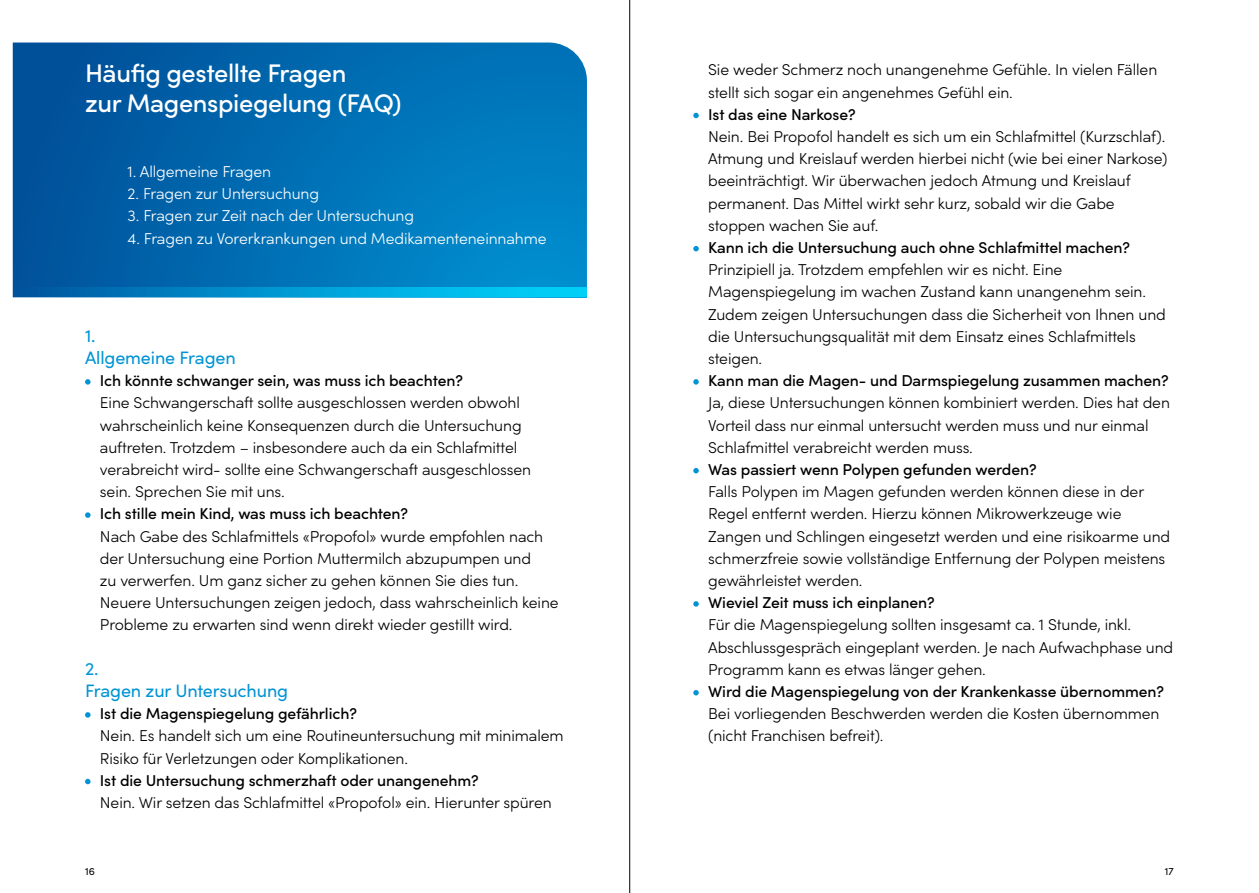
<style>
.page{position:relative;width:1259px;height:893px;background:#fff}
.page>*{position:absolute;margin:0;border:0;box-sizing:border-box;transform-origin:0 0}
.t1{font:500 25.5px/30px "Sofia Pro";letter-spacing:-.015em;color:#fff}
.t2{font:18px/22.2px "Sofia Pro";letter-spacing:-.005em;color:#0094d4}
.t3{font:300 15.75px/22.2px "Sofia Pro";letter-spacing:-.005em;color:#000}
.t4{font:500 15.75px "Sofia Pro";letter-spacing:-.005em;color:#000}
.t5{font:300 15.75px "Sofia Pro";letter-spacing:-.005em;color:#fff}
.t6{font:10.5px "Sofia Pro";color:#000}
</style>
<div class="page">
<hr style="left:629px;top:0;width:1px;height:893px;background:#000">
<svg style="left:13px;top:43px;width:574px;height:244px;background:#006bb1"></svg>
<svg style="left:85px;top:379px;width:6px;height:6px"></svg>
<svg style="left:85px;top:512px;width:6px;height:6px"></svg>
<svg style="left:85px;top:712px;width:6px;height:6px"></svg>
<svg style="left:85px;top:779px;width:6px;height:5px"></svg>
<svg style="left:13px;top:287px;width:574px;height:10px;background:#0099d1"></svg>
<svg style="left:693px;top:113px;width:6px;height:5px"></svg>
<svg style="left:693px;top:246px;width:6px;height:5px"></svg>
<svg style="left:693px;top:379px;width:6px;height:6px"></svg>
<svg style="left:693px;top:468px;width:6px;height:5px"></svg>
<svg style="left:693px;top:601px;width:6px;height:6px"></svg>
<svg style="left:693px;top:690px;width:6px;height:5px"></svg>
<h1 class="t1" style="left:85px;top:57px;width:318px">Häufig gestellte Fragen<br>zur Magenspiegelung (FAQ)</h1>
<p class="t5" style="left:128px;top:160px;width:145px">1. Allgemeine Fragen</p>
<p class="t5" style="left:128px;top:182px;width:193px">2. Fragen zur Untersuchung</p>
<p class="t5" style="left:128px;top:204px;width:288px">3. Fragen zur Zeit nach der Untersuchung</p>
<p class="t5" style="left:128px;top:227px;width:420px">4. Fragen zu Vorerkrankungen und Medikamenteneinnahme</p>
<p class="t2" style="left:85px;top:323px;width:152px">1.<br>Allgemeine Fragen</p>
<p class="t4" style="left:100px;top:369px;width:364px">Ich könnte schwanger sein, was muss ich beachten?</p>
<p class="t3" style="left:100px;top:391px;width:433px">Eine Schwangerschaft sollte ausgeschlossen werden obwohl wahrscheinlich keine Konsequenzen durch die Untersuchung auftreten. Trotzdem – insbesondere auch da ein Schlafmittel verabreicht wird- sollte eine Schwangerschaft ausgeschlossen sein. Sprechen Sie mit uns.</p>
<p class="t4" style="left:100px;top:502px;width:309px">Ich stille mein Kind, was muss ich beachten?</p>
<p class="t3" style="left:100px;top:524px;width:460px">Nach Gabe des Schlafmittels «Propofol» wurde empfohlen nach der Untersuchung eine Portion Muttermilch abzupumpen und<br>zu verwerfen. Um ganz sicher zu gehen können Sie dies tun.<br>Neuere Untersuchungen zeigen jedoch, dass wahrscheinlich keine Probleme zu erwarten sind wenn direkt wieder gestillt wird.</p>
<p class="t2" style="left:85px;top:656px;width:205px">2.<br>Fragen zur Untersuchung</p>
<p class="t4" style="left:100px;top:702px;width:258px">Ist die Magenspiegelung gefährlich?</p>
<p class="t3" style="left:100px;top:724px;width:465px">Nein. Es handelt sich um eine Routineuntersuchung mit minimalem<br>Risiko für Verletzungen oder Komplikationen.</p>
<p class="t4" style="left:100px;top:769px;width:380px">Ist die Untersuchung schmerzhaft oder unangenehm?</p>
<p class="t3" style="left:100px;top:790px;width:453px">Nein. Wir setzen das Schlafmittel «Propofol» ein. Hierunter spüren</p>
<p class="t3" style="left:708px;top:58px;width:450px">Sie weder Schmerz noch unangenehme Gefühle. In vielen Fällen stellt sich sogar ein angenehmes Gefühl ein.</p>
<p class="t4" style="left:708px;top:103px;width:149px">Ist das eine Narkose?</p>
<p class="t3" style="left:708px;top:124px;width:461px">Nein. Bei Propofol handelt es sich um ein Schlafmittel (Kurzschlaf).<br>Atmung und Kreislauf werden hierbei nicht (wie bei einer Narkose) beeinträchtigt. Wir überwachen jedoch Atmung und Kreislauf permanent. Das Mittel wirkt sehr kurz, sobald wir die Gabe stoppen wachen Sie auf.</p>
<p class="t4" style="left:708px;top:236px;width:423px">Kann ich die Untersuchung auch ohne Schlafmittel machen?</p>
<p class="t3" style="left:708px;top:258px;width:459px">Prinzipiell ja. Trotzdem empfehlen wir es nicht. Eine Magenspiegelung im wachen Zustand kann unangenehm sein.<br>Zudem zeigen Untersuchungen dass die Sicherheit von Ihnen und die Untersuchungsqualität mit dem Einsatz eines Schlafmittels steigen.</p>
<p class="t4" style="left:708px;top:369px;width:462px">Kann man die Magen- und Darmspiegelung zusammen machen?</p>
<p class="t3" style="left:708px;top:391px;width:463px">Ja, diese Untersuchungen können kombiniert werden. Dies hat den<br>Vorteil dass nur einmal untersucht werden muss und nur einmal<br>Schlafmittel verabreicht werden muss.</p>
<p class="t4" style="left:708px;top:458px;width:330px">Was passiert wenn Polypen gefunden werden?</p>
<p class="t3" style="left:708px;top:480px;width:463px">Falls Polypen im Magen gefunden werden können diese in der Regel entfernt werden. Hierzu können Mikrowerkzeuge wie Zangen und Schlingen eingesetzt werden und eine risikoarme und schmerzfreie sowie vollständige Entfernung der Polypen meistens gewährleistet werden.</p>
<p class="t4" style="left:708px;top:591px;width:228px">Wieviel Zeit muss ich einplanen?</p>
<p class="t3" style="left:708px;top:613px;width:466px">Für die Magenspiegelung sollten insgesamt ca. 1 Stunde, inkl.<br>Abschlussgespräch eingeplant werden. Je nach Aufwachphase und<br>Programm kann es etwas länger gehen.</p>
<p class="t4" style="left:708px;top:680px;width:457px">Wird die Magenspiegelung von der Krankenkasse übernommen?</p>
<p class="t3" style="left:708px;top:702px;width:453px">Bei vorliegenden Beschwerden werden die Kosten übernommen (nicht Franchisen befreit).</p>
<p class="t6" style="left:85px;top:863px;width:11px">16</p>
<p class="t6" style="left:1165px;top:863px;width:10px">17</p>
</div>
